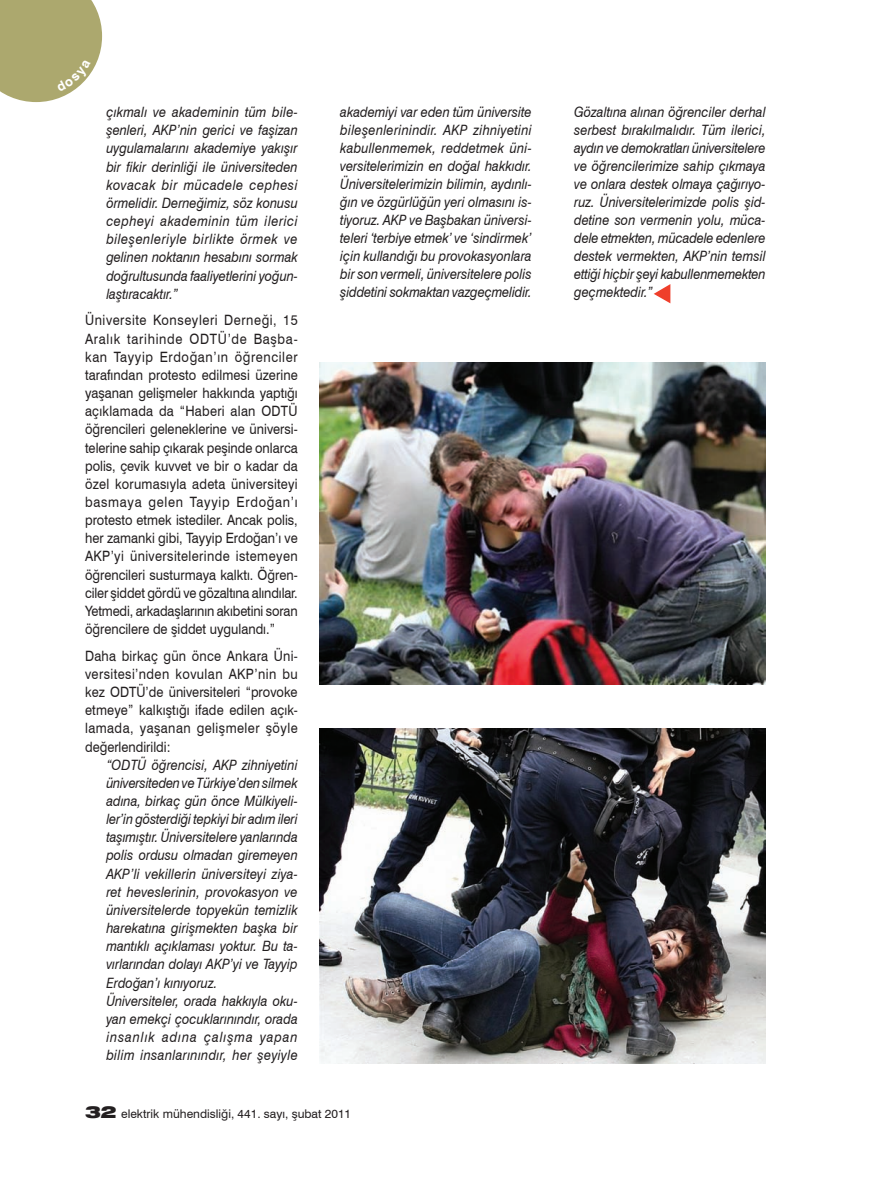
<style>
.page{position:relative;width:872px;height:1191px;background:#fff}
.page>*{position:absolute;margin:0;border:0;box-sizing:border-box;transform-origin:0 0}
.Paragraph_Style_Caption{font:italic 14.25px/18.1px "Swiss 721 BT";color:#231f20;text-align:justify;scale:.9 1}
.Paragraph_Style_Body{font:14.25px/18.1px "Swiss 721 BT";color:#231f20;text-align:justify;scale:.9 1}
.t1{font:12px "Swiss 721 BT";color:#231f20}
.s1{font-weight:900;font-stretch:expanded;font-size:16.5px}
</style>
<div class="page">
<img style="left:319px;top:729px;width:446px;height:334px">
<img style="left:319px;top:362px;width:446px;height:323px">
<svg style="left:654px;top:284px;width:17px;height:20px"></svg>
<svg style="left:0;top:0;width:102px;height:102px;background:#b4b17d"></svg>
<p class="Paragraph_Style_Caption" style="left:106px;top:103px;width:214px">çıkmalı ve akademinin tüm bile&shy;şenleri, AKP’nin gerici ve faşizan uygulamalarını akademiye yakışır bir fikir derinliği ile üniversiteden kovacak bir mücadele cephesi örmelidir. Derneğimiz, söz konusu cepheyi akademinin tüm ilerici bileşenleriyle birlikte örmek ve gelinen noktanın hesabını sormak doğrultusunda faaliyetlerini yoğun&shy;laştıracaktır.”</p>
<p class="Paragraph_Style_Body" style="left:85px;top:311px;width:238px">Üniversite Konseyleri Derneği, 15<br>Aralık tarihinde ODTÜ’de Başba&shy;kan Tayyip Erdoğan’ın öğrenciler tarafından protesto edilmesi üzerine yaşanan gelişmeler hakkında yaptığı açıklamada da “Haberi alan ODTÜ öğrencileri geleneklerine ve üniversi&shy;telerine sahip çıkarak peşinde onlarca polis, çevik kuvvet ve bir o kadar da özel korumasıyla adeta üniversiteyi basmaya gelen Tayyip Erdoğan’ı protesto etmek istediler. Ancak polis, her zamanki gibi, Tayyip Erdoğan’ı ve AKP’yi üniversitelerinde istemeyen öğrencileri susturmaya kalktı. Öğren&shy;ciler şiddet gördü ve gözaltına alındılar.<br>Yetmedi, arkadaşlarının akıbetini soran öğrencilere de şiddet uygulandı.”</p>
<p class="Paragraph_Style_Body" style="left:85px;top:646px;width:238px">Daha birkaç gün önce Ankara Üni&shy;versitesi’nden kovulan AKP’nin bu kez ODTÜ’de üniversiteleri “provoke etmeye” kalkıştığı ifade edilen açık&shy;lamada, yaşanan gelişmeler şöyle değerlendirildi:</p>
<p class="Paragraph_Style_Caption" style="left:106px;top:755px;width:214px">“ODTÜ öğrencisi, AKP zihniyetini üniversiteden ve Türkiye’den silmek adına, birkaç gün önce Mülkiyeli&shy;ler’in gösterdiği tepkiyi bir adım ileri taşımıştır. Üniversitelere yanlarında polis ordusu olmadan giremeyen AKP’li vekillerin üniversiteyi ziya&shy;ret heveslerinin, provokasyon ve üniversitelerde topyekün temizlik harekatına girişmekten başka bir mantıklı açıklaması yoktur. Bu ta&shy;vırlarından dolayı AKP’yi ve Tayyip Erdoğan’ı kınıyoruz.</p>
<p class="Paragraph_Style_Caption" style="left:106px;top:991px;width:214px">Üniversiteler, orada hakkıyla oku&shy;yan emekçi çocuklarınındır, orada insanlık adına çalışma yapan bilim insanlarınındır, her şeyiyle</p>
<p class="Paragraph_Style_Caption" style="left:340px;top:103px;width:214px">akademiyi var eden tüm üniversite bileşenlerinindir. AKP zihniyetini kabullenmemek, reddetmek üni&shy;versitelerimizin en doğal hakkıdır.<br>Üniversitelerimizin bilimin, aydınlı&shy;ğın ve özgürlüğün yeri olmasını is&shy;tiyoruz. AKP ve Başbakan üniversi&shy;teleri ‘terbiye etmek’ ve ‘sindirmek’ için kullandığı bu provokasyonlara bir son vermeli, üniversitelere polis şiddetini sokmaktan vazgeçmelidir.</p>
<p class="Paragraph_Style_Caption" style="left:574px;top:103px;width:214px">Gözaltına alınan öğrenciler derhal serbest bırakılmalıdır. Tüm ilerici, aydın ve demokratları üniversitelere ve öğrencilerimize sahip çıkmaya ve onlara destek olmaya çağırıyo&shy;ruz. Üniversitelerimizde polis şid&shy;detine son vermenin yolu, müca&shy;dele etmekten, mücadele edenlere destek vermekten, AKP’nin temsil ettiği hiçbir şeyi kabullenmemekten geçmektedir.”</p>
<p class="t1" style="left:85px;top:1106px;width:268px"><span class="s1">32</span> elektrik mühendisliği, 441. sayı, şubat 2011</p>
</div>
